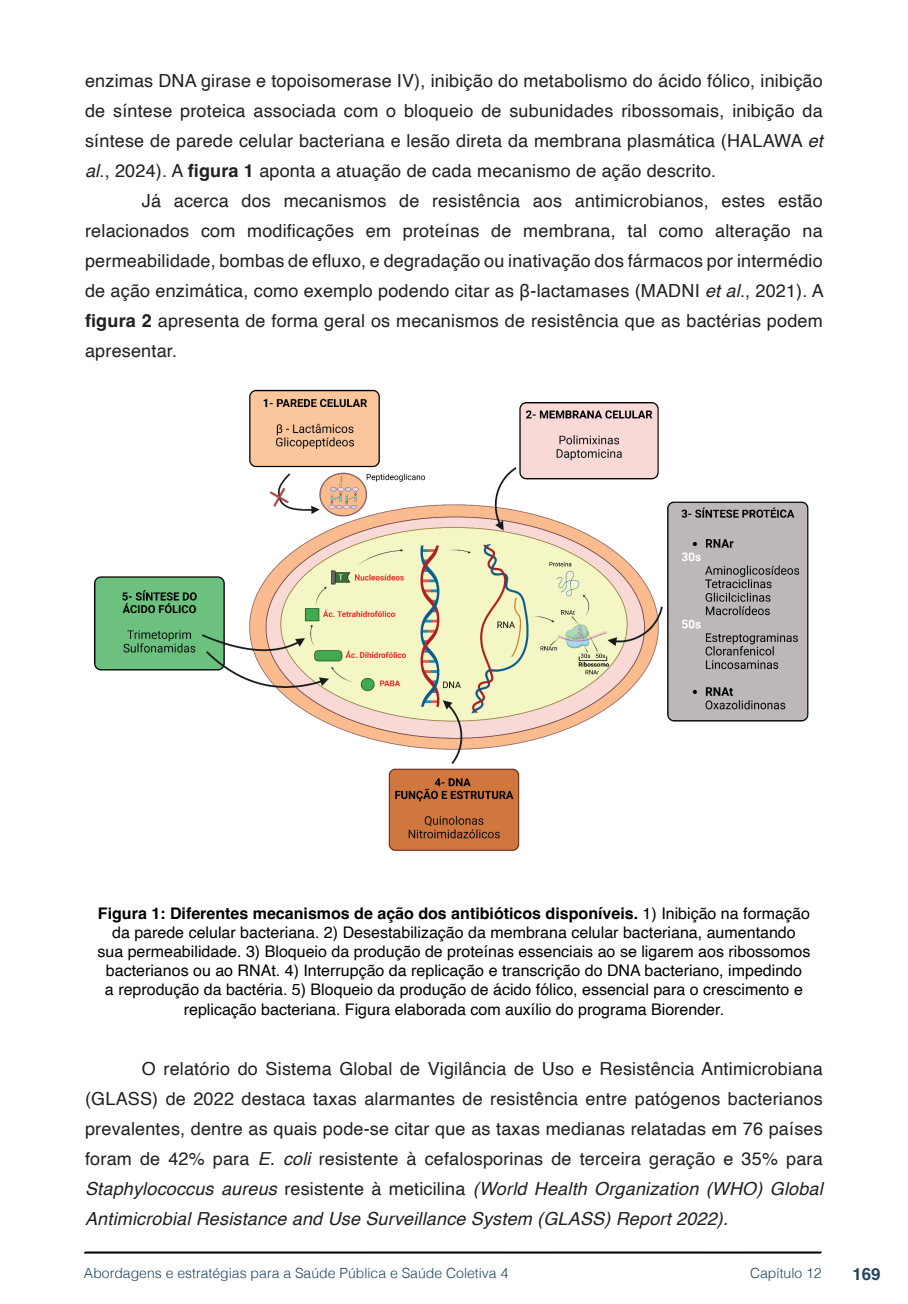
<style>
.page{position:relative;width:908px;height:1304px;background:#fff}
.page>*{position:absolute;margin:0;border:0;box-sizing:border-box;transform-origin:0 0}
.txt{font:18px/30px "Helvetica";letter-spacing:.01em;color:#231f20;text-align:justify}
.t1{font:700 16.8px "Helvetica";color:#23445f}
.imagens_graf_tab{font:16px/19.2px "Helvetica";color:#000;text-align:center}
.t2{font:300 14px "Helvetica";color:#23445f}
.s1{font-style:italic}
.s2{font-weight:700}
</style>
<div class="page">
<svg style="left:84px;top:1251px;width:737px;height:3px;background:#515151"></svg>
<img style="left:94px;top:389px;width:715px;height:463px">
<p class="txt" style="left:85px;top:66px;width:739px">enzimas DNA girase e topoisomerase IV), inibição do metabolismo do ácido fólico, inibição de síntese proteica associada com o bloqueio de subunidades ribossomais, inibição da síntese de parede celular bacteriana e lesão direta da membrana plasmática (HALAWA <span class="s1">et al</span>., 2024). A <span class="s2">figura 1</span> aponta a atuação de cada mecanismo de ação descrito.</p>
<p class="txt" style="left:85px;top:186px;width:739px;text-indent:57px">Já acerca dos mecanismos de resistência aos antimicrobianos, estes estão relacionados com modificações em proteínas de membrana, tal como alteração na permeabilidade, bombas de efluxo, e degradação ou inativação dos fármacos por intermédio de ação enzimática, como exemplo podendo citar as β-lactamases (MADNI <span class="s1">et al</span>., 2021). A <span class="s2">figura 2</span> apresenta de forma geral os mecanismos de resistência que as bactérias podem apresentar.</p>
<p class="imagens_graf_tab" style="left:97px;top:904px;width:714px"><span class="s2">Figura 1: Diferentes mecanismos de ação dos antibióticos disponíveis.</span> 1) Inibição na formação da parede celular bacteriana. 2) Desestabilização da membrana celular bacteriana, aumentando sua permeabilidade. 3) Bloqueio da produção de proteínas essenciais ao se ligarem aos ribossomos bacterianos ou ao RNAt. 4) Interrupção da replicação e transcrição do DNA bacteriano, impedindo<br>a reprodução da bactéria. 5) Bloqueio da produção de ácido fólico, essencial para o crescimento e replicação bacteriana. Figura elaborada com auxílio do programa Biorender.</p>
<p class="txt" style="left:85px;top:1054px;width:738px;text-indent:57px">O relatório do Sistema Global de Vigilância de Uso e Resistência Antimicrobiana (GLASS) de 2022 destaca taxas alarmantes de resistência entre patógenos bacterianos prevalentes, dentre as quais pode-se citar que as taxas medianas relatadas em 76 países foram de 42% para <span class="s1">E. coli</span> resistente à cefalosporinas de terceira geração e 35% para <span class="s1">Staphylococcus aureus</span> resistente à meticilina <span class="s1">(World Health Organization (WHO) Global Antimicrobial Resistance and Use Surveillance System (GLASS) Report 2022).</span></p>
<p class="t2" style="left:84px;top:1261px;width:426px">Abordagens e estratégias para a Saúde Pública e Saúde Coletiva 4</p>
<p class="t2" style="left:749px;top:1261px;width:73px">Capítulo 12</p>
<p class="t1" style="left:851px;top:1264px;width:30px">169</p>
</div>
